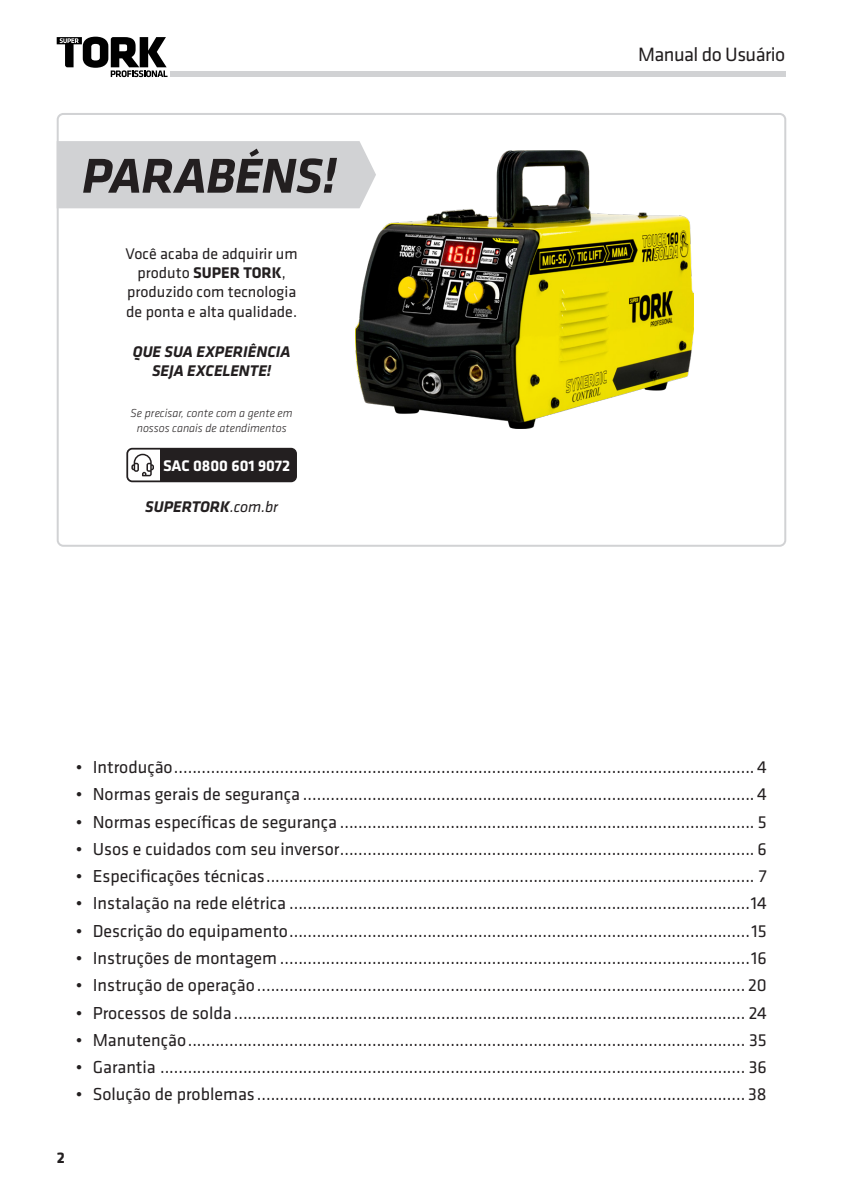
<style>
.page{position:relative;width:842px;height:1191px;background:#fff}
.page>*{position:absolute;margin:0;border:0;box-sizing:border-box;transform-origin:0 0}
.t1{font:italic 700 50.8px "Klavika CH";letter-spacing:-.01em;color:#231f20}
.t2{font:20px "Klavika CH";letter-spacing:-.025em;color:#231f20}
.t3{font:18px "Klavika CH";color:#231f20}
.t4{font:16px/19.2px "Klavika CH";color:#231f20;text-align:center}
.t5{font:italic 700 16px/19.2px "Klavika CH";color:#231f20;text-align:center}
.t6{font:700 16px "Klavika CH";color:#fff}
.t7{font:700 16px "Klavika CH";color:#231f20}
.t8{font:italic 300 12px/14.4px "Klavika";color:#231f20;text-align:center}
.s1{font-weight:700}
.s2{font-family:"Klavika";font-weight:400}
</style>
<div class="page">
<div style="left:170px;top:71px;width:615px;height:6px;background:#d1d2d4"></div>
<svg style="left:57px;top:37px;width:111px;height:40px"></svg>
<div style="left:60px;top:141px;width:304px;height:67px;background:#d1d2d4"></div>
<svg style="left:131px;top:454px;width:23px;height:22px"></svg>
<div style="left:160px;top:451px;width:134px;height:28px;background:#231f20"></div>
<div style="left:126px;top:448px;width:171px;height:34px;border:2px solid #231f20;border-radius:5px"></div>
<div style="left:57px;top:113px;width:729px;height:434px;border:2px solid #d1d2d4;border-radius:6px"></div>
<img style="left:355px;top:151px;width:338px;height:277px">
<p class="t1" style="left:82px;top:140px;width:256px">PARABÉNS!</p>
<p class="t4" style="left:126px;top:243px;width:174px">Você acaba de adquirir um produto <span class="s1">SUPER TORK</span>, produzido com tecnologia de ponta e alta qualidade.</p>
<p class="t5" style="left:133px;top:341px;width:159px">QUE SUA EXPERIÊNCIA<br>SEJA EXCELENTE!</p>
<p class="t8" style="left:131px;top:406px;width:164px">Se precisar, conte com a gente em nossos canais de atendimentos</p>
<p class="t6" style="left:163px;top:454px;width:129px">SAC 0800 601 9072</p>
<p class="t5" style="left:145px;top:496px;width:134px">SUPERTORK<span class="s2">.com.br</span></p>
<p class="t2" style="left:638px;top:41px;width:149px">Manual do Usuário</p>
<p class="t3" style="left:76px;top:755px;width:692px">• Introdução.............................................................................................................................. 4</p>
<p class="t3" style="left:76px;top:782px;width:692px">• Normas gerais de segurança .................................................................................................. 4</p>
<p class="t3" style="left:76px;top:810px;width:692px">• Normas específicas de segurança .......................................................................................... 5</p>
<p class="t3" style="left:76px;top:837px;width:692px">• Usos e cuidados com seu inversor.......................................................................................... 6</p>
<p class="t3" style="left:76px;top:864px;width:692px">• Especificações técnicas.......................................................................................................... 7</p>
<p class="t3" style="left:76px;top:891px;width:692px">• Instalação na rede elétrica ....................................................................................................14</p>
<p class="t3" style="left:76px;top:919px;width:692px">• Descrição do equipamento....................................................................................................15</p>
<p class="t3" style="left:76px;top:946px;width:692px">• Instruções de montagem ......................................................................................................16</p>
<p class="t3" style="left:76px;top:973px;width:692px">• Instrução de operação.......................................................................................................... 20</p>
<p class="t3" style="left:76px;top:1000px;width:692px">• Processos de solda............................................................................................................... 24</p>
<p class="t3" style="left:76px;top:1028px;width:692px">• Manutenção......................................................................................................................... 35</p>
<p class="t3" style="left:76px;top:1055px;width:692px">• Garantia ............................................................................................................................... 36</p>
<p class="t3" style="left:76px;top:1082px;width:692px">• Solução de problemas .......................................................................................................... 38</p>
<p class="t7" style="left:57px;top:1145px;width:10px">2</p>
</div>
